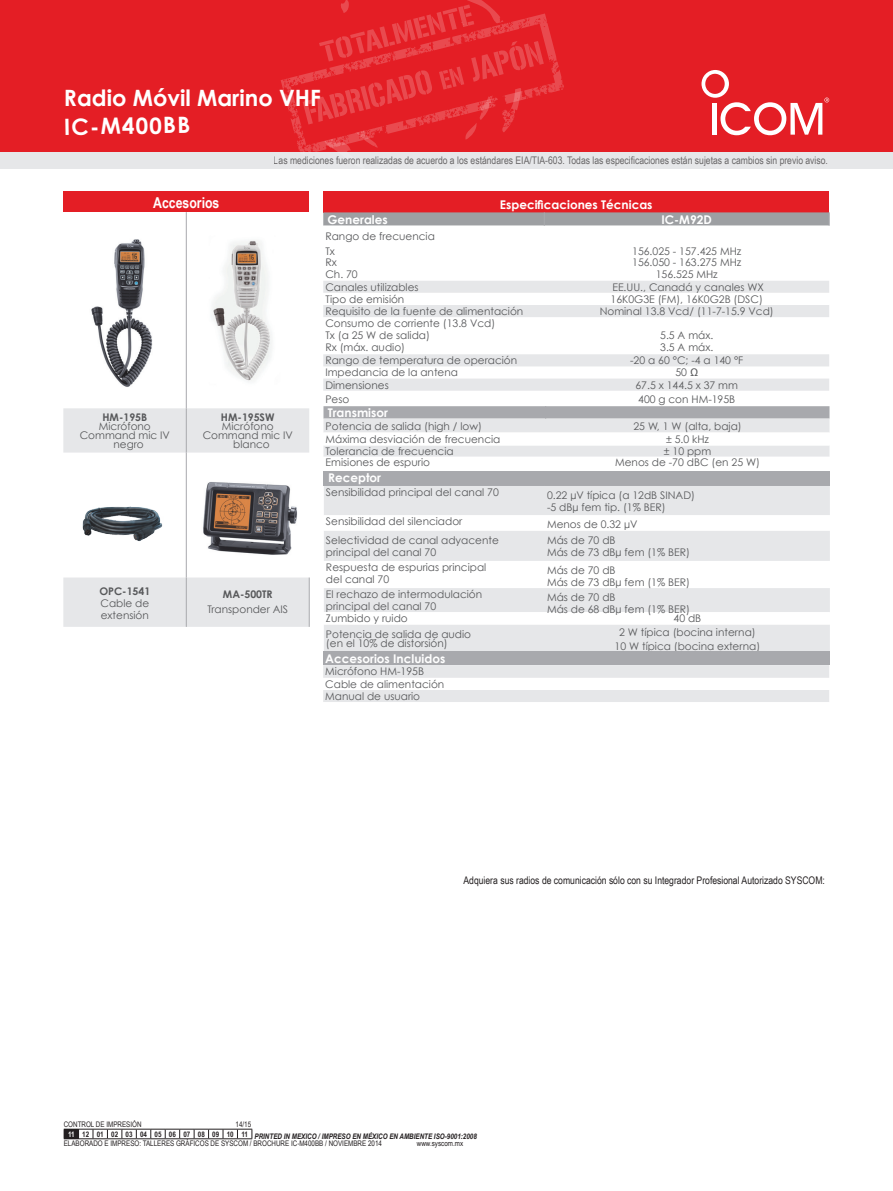
<style>
.page{position:relative;width:893px;height:1191px;background:#fff}
.page>*{position:absolute;margin:0;border:0;box-sizing:border-box;transform-origin:0 0}
.t1{font:700 22.5px "Century Gothic";color:#fff}
.t2{font:700 15px "Arial Narrow";color:#fff}
.t3{font:700 12px "Century Gothic";color:#fff}
.t4{font:10.5px/12px "Century Gothic";color:#57585a}
.t5{font:10.5px "Arial Narrow";color:#231f20}
.t6{font:700 10.5px "Century Gothic";color:#57585a}
.t7{font:7.65px "Arial Narrow";color:#231f20}
.t8{font:italic 700 7.65px "Arial Narrow";color:#231f20}
.t9{font:700 7.65px "Arial Narrow";color:#231f20}
.s1{color:#fff}
</style>
<div class="page">
<div style="left:0;top:0;width:893px;height:169px;background:#e6e7e9"></div>
<div style="left:0;top:0;width:893px;height:151px;background:#e41e25"></div>
<svg style="left:281px;top:0;width:283px;height:192px"></svg>
<hr style="left:892px;top:34px;width:1px;height:315px;background:#e6e7e9">
<svg style="left:701px;top:70px;width:128px;height:65px"></svg>
<svg style="left:64px;top:1128px;width:189px;height:11px"></svg>
<div style="left:63px;top:192px;width:246px;height:20px;background:#e41e25"></div>
<div style="left:63px;top:408px;width:246px;height:44px;background:#e6e7e9"></div>
<div style="left:63px;top:577px;width:246px;height:50px;background:#e6e7e9"></div>
<hr style="left:186px;top:408px;width:1px;height:44px;background:#a8a9ad">
<hr style="left:186px;top:452px;width:1px;height:125px;background:#a8a9ad">
<hr style="left:186px;top:212px;width:1px;height:196px;background:#a8a9ad">
<hr style="left:186px;top:577px;width:1px;height:50px;background:#a8a9ad">
<hr style="left:309px;top:577px;width:1px;height:50px;background:#a8a9ad">
<img style="left:91px;top:239px;width:62px;height:148px">
<img style="left:211px;top:240px;width:61px;height:142px">
<img style="left:82px;top:506px;width:81px;height:35px">
<img style="left:203px;top:482px;width:94px;height:73px">
<div style="left:323px;top:191px;width:506px;height:21px;background:#e41e25"></div>
<svg style="left:323px;top:281px;width:506px;height:110px"></svg>
<svg style="left:323px;top:293px;width:506px;height:12px"></svg>
<svg style="left:323px;top:212px;width:507px;height:14px;background:#a29ea1"></svg>
<svg style="left:323px;top:406px;width:506px;height:51px"></svg>
<div style="left:324px;top:471px;width:506px;height:15px;background:#a8a9ad"></div>
<div style="left:324px;top:486px;width:506px;height:166px;background:#e6e7e9"></div>
<svg style="left:324px;top:515px;width:506px;height:109px"></svg>
<div style="left:323px;top:652px;width:506px;height:13px;background:#a8a9ad"></div>
<svg style="left:323px;top:665px;width:506px;height:37px"></svg>
<h1 class="t1" style="left:64px;top:84px;width:258px">Radio Móvil Marino VHF</h1>
<h1 class="t1" style="left:64px;top:113px;width:128px;rotate:-1deg">IC-M400BB</h1>
<h2 class="t2" style="left:153px;top:191px;width:68px">Accesorios</h2>
<p class="t5" style="left:274px;top:154px;width:556px">Las mediciones fueron realizadas de acuerdo a los estándares EIA/TIA-603. Todas las especificaciones están sujetas a cambios sin previo aviso.</p>
<p class="t3" style="left:500px;top:197px;width:154px">Especificaciones Técnicas</p>
<p class="t3" style="left:328px;top:212px;width:62px">Generales</p>
<p class="t3" style="left:661px;top:212px;width:52px">IC-M92D</p>
<p class="t4" style="left:325px;top:228px;width:111px;line-height:15.5px">Rango de frecuencia<br>Tx</p>
<p class="t4" style="left:632px;top:245px;width:111px">156.025 - 157.425 MHz</p>
<p class="t6" style="left:102px;top:410px;width:46px">HM-195B</p>
<p class="t4" style="left:99px;top:420px;width:54px">Micrófono</p>
<p class="t4" style="left:80px;top:429px;width:92px">Command mic IV</p>
<p class="t4" style="left:113px;top:438px;width:32px">negro</p>
<p class="t6" style="left:99px;top:584px;width:52px">OPC-1541</p>
<p class="t4" style="left:100px;top:597px;width:50px">Cable de extensión</p>
<p class="t6" style="left:221px;top:410px;width:55px">HM-195SW</p>
<p class="t4" style="left:222px;top:420px;width:54px">Micrófono</p>
<p class="t4" style="left:203px;top:429px;width:92px">Command mic IV</p>
<p class="t4" style="left:233px;top:438px;width:38px">blanco</p>
<p class="t6" style="left:223px;top:588px;width:51px">MA-500TR</p>
<p class="t4" style="left:207px;top:603px;width:82px">Transponder AIS</p>
<p class="t4" style="left:325px;top:256px;width:13px">Rx</p>
<p class="t4" style="left:632px;top:256px;width:111px">156.050 - 163.275 MHz</p>
<p class="t4" style="left:325px;top:268px;width:34px">Ch. 70</p>
<p class="t4" style="left:656px;top:268px;width:64px">156.525 MHz</p>
<p class="t4" style="left:325px;top:281px;width:95px">Canales utilizables</p>
<p class="t4" style="left:612px;top:281px;width:153px">EE.UU., Canadá y canales WX</p>
<p class="t4" style="left:325px;top:293px;width:80px">Tipo de emisión</p>
<p class="t4" style="left:611px;top:293px;width:154px">16K0G3E (FM), 16K0G2B (DSC)</p>
<p class="t4" style="left:325px;top:305px;width:199px">Requisito de la fuente de alimentación</p>
<p class="t4" style="left:600px;top:305px;width:176px">Nominal 13.8 Vcd/ (11-7-15.9 Vcd)</p>
<p class="t4" style="left:325px;top:317px;width:171px">Consumo de corriente (13.8 Vcd)<br>Tx (a 25 W de salida)</p>
<p class="t4" style="left:660px;top:329px;width:55px">5.5 A máx.</p>
<p class="t4" style="left:325px;top:341px;width:81px">Rx (máx. audio)</p>
<p class="t4" style="left:660px;top:341px;width:55px">3.5 A máx.</p>
<p class="t4" style="left:325px;top:354px;width:193px">Rango de temperatura de operación</p>
<p class="t4" style="left:630px;top:354px;width:115px">-20 a 60 °C; -4 a 140 °F</p>
<p class="t4" style="left:325px;top:366px;width:134px">Impedancia de la antena</p>
<p class="t4" style="left:675px;top:366px;width:24px">50 Ω</p>
<p class="t4" style="left:325px;top:379px;width:65px">Dimensiones</p>
<p class="t4" style="left:635px;top:379px;width:104px">67.5 x 144.5 x 37 mm</p>
<p class="t4" style="left:325px;top:393px;width:25px">Peso</p>
<p class="t4" style="left:638px;top:393px;width:99px">400 g con HM-195B</p>
<p class="t3" style="left:328px;top:405px;width:62px">Transmisor</p>
<p class="t4" style="left:326px;top:419px;width:158px">Potencia de salida (high / low)</p>
<p class="t4" style="left:633px;top:419px;width:110px">25 W, 1 W (alta, baja)</p>
<p class="t4" style="left:326px;top:433px;width:176px">Máxima desviación de frecuencia</p>
<p class="t4" style="left:666px;top:433px;width:45px">± 5.0 kHz</p>
<p class="t4" style="left:326px;top:445px;width:130px">Tolerancia de frecuencia</p>
<p class="t4" style="left:664px;top:445px;width:49px">± 10 ppm</p>
<p class="t4" style="left:326px;top:456px;width:106px">Emisiones de espurio</p>
<p class="t4" style="left:615px;top:456px;width:146px">Menos de -70 dBC (en 25 W)</p>
<p class="t3" style="left:328px;top:470px;width:55px">Receptor</p>
<p class="t4" style="left:326px;top:486px;width:174px">Sensibilidad principal del canal 70</p>
<p class="t4" style="left:547px;top:489px;width:149px">0.22 μV típica (a 12dB SINAD) -5 dBμ fem tip. (1% BER)</p>
<p class="t4" style="left:326px;top:515px;width:138px">Sensibilidad del silenciador</p>
<p class="t4" style="left:547px;top:518px;width:92px">Menos de 0.32 μV</p>
<p class="t4" style="left:326px;top:533px;width:174px">Selectividad de canal adyacente principal del canal 70</p>
<p class="t4" style="left:547px;top:533px;width:144px">Más de 70 dB<br>Más de 73 dBμ fem (1% BER)</p>
<p class="t4" style="left:326px;top:561px;width:162px">Respuesta de espurias principal del canal 70</p>
<p class="t4" style="left:547px;top:564px;width:144px">Más de 70 dB<br>Más de 73 dBμ fem (1% BER)</p>
<p class="t4" style="left:326px;top:588px;width:158px">El rechazo de intermodulación principal del canal 70</p>
<p class="t4" style="left:547px;top:591px;width:144px">Más de 70 dB<br>Más de 68 dBμ fem (1% BER)</p>
<p class="t4" style="left:326px;top:612px;width:83px">Zumbido y ruido</p>
<p class="t4" style="left:673px;top:612px;width:29px">40 dB</p>
<p class="t4" style="left:326px;top:629px;width:147px;line-height:9px">Potencia de salida de audio (en el 10% de distorsión)</p>
<p class="t4" style="left:615px;top:625px;width:147px;line-height:13.6px;text-align:center">2 W típica (bocina interna)<br>10 W típica (bocina externa)</p>
<p class="t3" style="left:325px;top:651px;width:121px">Accesorios Incluidos</p>
<p class="t4" style="left:325px;top:665px;width:120px;line-height:12.5px">Micrófono HM-195B<br>Cable de alimentación<br>Manual de usuario</p>
<p class="t5" style="left:463px;top:874px;width:363px">Adquiera sus radios de comunicación sólo con su Integrador Profesional Autorizado SYSCOM:</p>
<p class="t7" style="left:64px;top:1119px;width:79px">CONTROL DE IMPRESIÓN</p>
<p class="t7" style="left:236px;top:1119px;width:17px">14/15</p>
<p class="t7" style="left:64px;top:1139px;width:320px">ELABORADO E IMPRESO: TALLERES GRÁFICOS DE SYSCOM / BROCHURE IC-M400BB / NOVIEMBRE 2014</p>
<p class="t7" style="left:417px;top:1139px;width:48px">www.syscom.mx</p>
<p class="t9" style="left:68px;top:1128px;width:181px"><span class="s1">11</span> 12 01 02 03 04 05 06 07 08 09 10 11</p>
<p class="t8" style="left:255px;top:1131px;width:224px">PRINTED IN MEXICO / IMPRESO EN MÉXICO EN AMBIENTE ISO-9001:2008</p>
</div>
